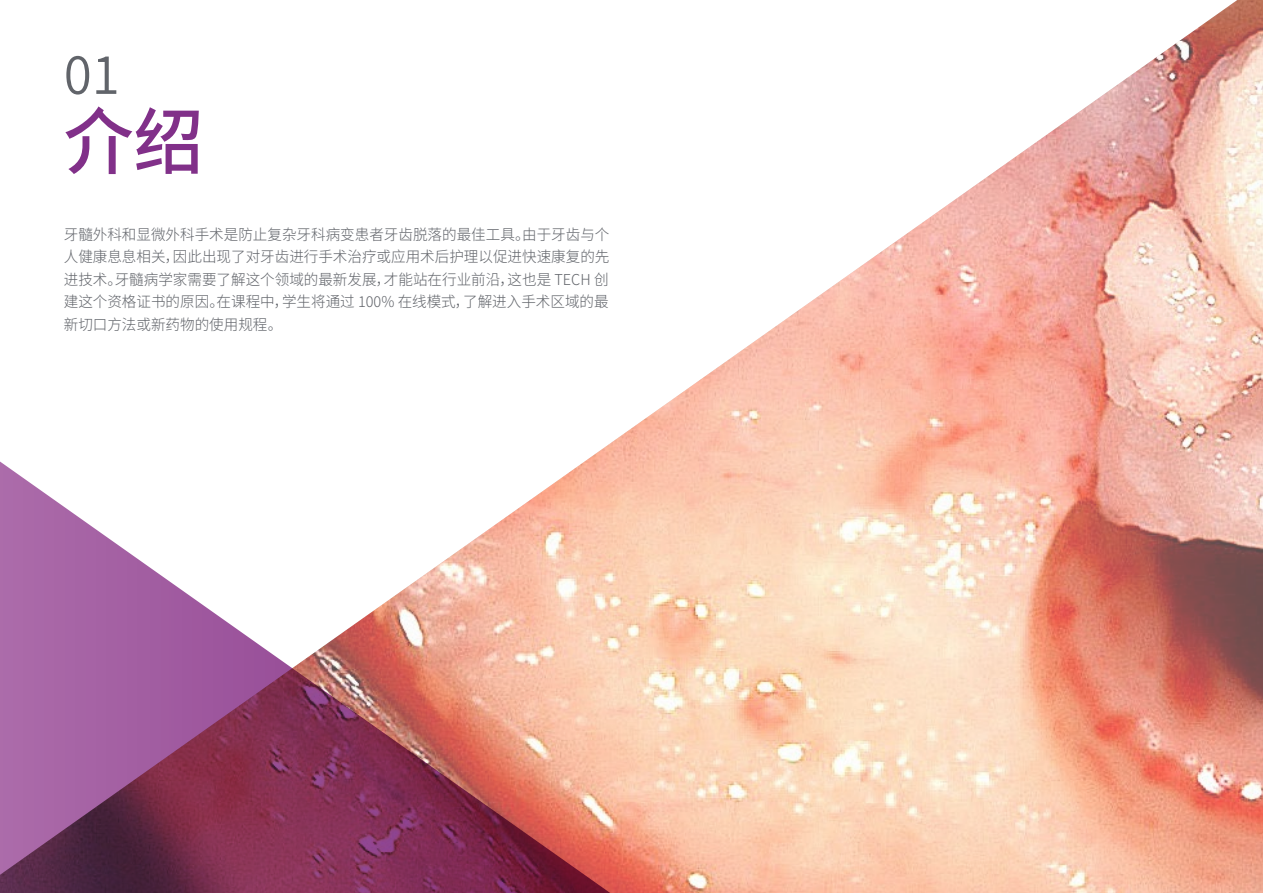
<style>
.page{position:relative;width:1263px;height:893px;background:#fff}
.page>*{position:absolute;margin:0;border:0;box-sizing:border-box;transform-origin:0 0}
.t1{font:500 72px "Source Han Sans CN";color:#813089}
.t2{font:52.5px "Source Han Sans CN";color:#61646a}
.t3{font:300 15px/22.5px "Source Han Sans CN";color:#61646a;text-align:justify}
</style>
<div class="page">
<img style="left:607px;top:0;width:656px;height:893px">
<svg style="left:0;top:446px;width:640px;height:447px"></svg>
<h2 class="t2" style="left:64px;top:45px;width:57px">01</h2>
<h1 class="t1" style="left:64px;top:101px;width:141px">介绍</h1>
<p class="t3" style="left:64px;top:223px;width:547px">牙髓外科和显微外科手术是防止复杂牙科病变患者牙齿脱落的最佳工具。由于牙齿与个人健康息息相关，因此出现了对牙齿进行手术治疗或应用术后护理以促进快速康复的先进技术。牙髓病学家需要了解这个领域的最新发展，才能站在行业前沿，这也是 TECH 创建这个资格证书的原因。在课程中，学生将通过 100% 在线模式，了解进入手术区域的最新切口方法或新药物的使用规程。</p>
</div>
